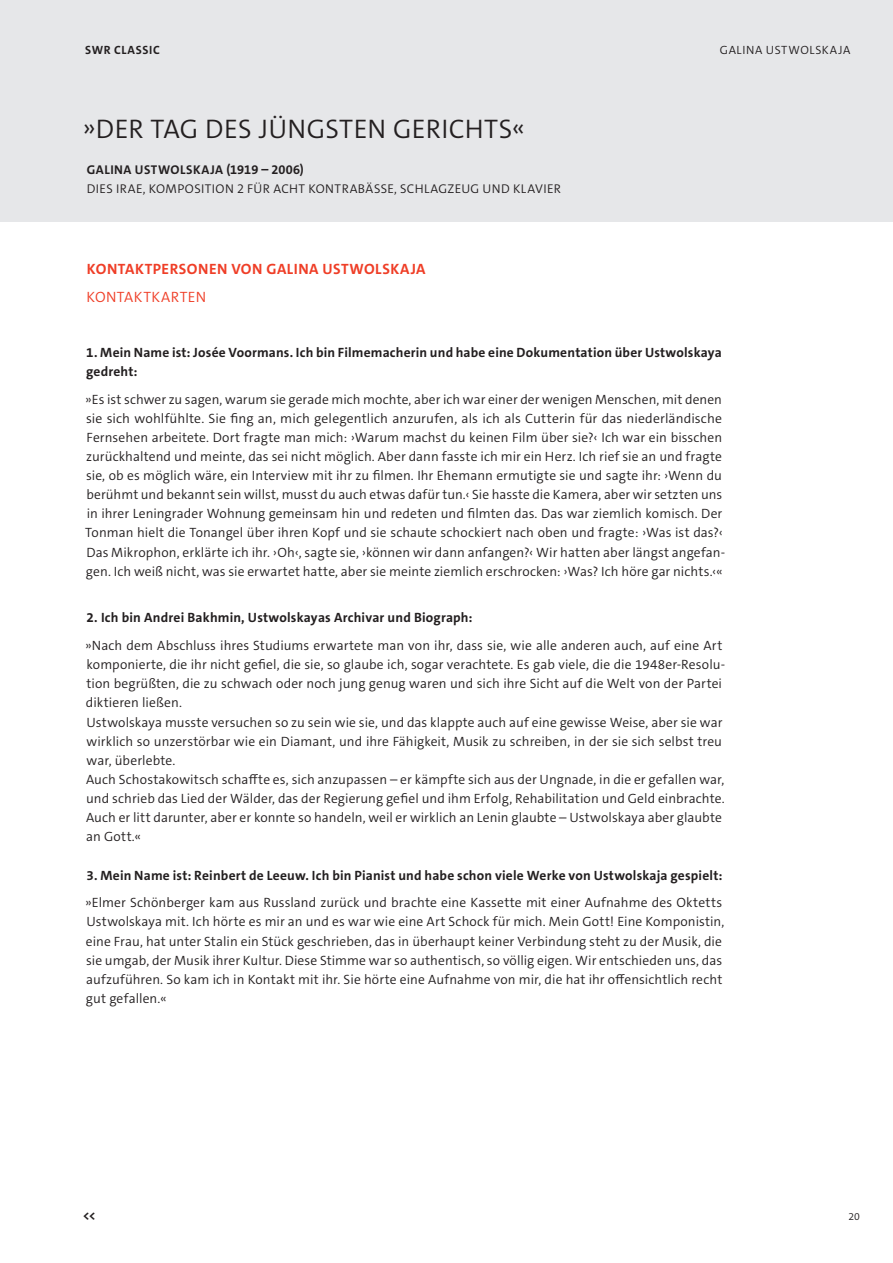
<style>
.page{position:relative;width:893px;height:1263px;background:#fff}
.page>*{position:absolute;margin:0;border:0;box-sizing:border-box;transform-origin:0 0}
.t1{font:300 27px "The Sans C5";letter-spacing:.01em;color:#231f20}
.t2{font:700 15px "The Sans C5";letter-spacing:.035em;color:#ef3e27}
.t3{font:300 15px "The Sans C5";letter-spacing:.025em;color:#ef3e27}
.t4{font:300 13.5px/19.2px "The Sans C5";letter-spacing:.005em;color:#231f20}
.t5{font:700 13.5px/19.2px "The Sans C5";letter-spacing:.015em;color:#231f20}
.t6{font:300 12.75px "The Sans C5";letter-spacing:.03em;color:#231f20}
.t7{font:700 12.75px "The Sans C5";letter-spacing:.035em;color:#231f20}
.t8{font:300 12px "The Mix C5";letter-spacing:.055em;color:#231f20}
.t9{font:700 12px "The Mix C5";letter-spacing:.05em;color:#231f20}
.t10{font:300 10.5px "The Sans B4";color:#231f20}
</style>
<div class="page">
<div style="left:0;top:0;width:893px;height:221px;background:#e6e7e9"></div>
<p class="t9" style="left:85px;top:42px;width:76px">SWR CLASSIC</p>
<h1 class="t1" style="left:82px;top:112px;width:444px">»DER TAG DES JÜNGSTEN GERICHTS«</h1>
<p class="t7" style="left:87px;top:161px;width:219px">GALINA USTWOLSKAJA (1919 – 2006)</p>
<p class="t6" style="left:87px;top:180px;width:476px">DIES IRAE, KOMPOSITION 2 FÜR ACHT KONTRABÄSSE, SCHLAGZEUG UND KLAVIER</p>
<p class="t2" style="left:87px;top:259px;width:340px">KONTAKTPERSONEN VON GALINA USTWOLSKAJA</p>
<p class="t3" style="left:87px;top:287px;width:121px">KONTAKTKARTEN</p>
<p class="t8" style="left:720px;top:42px;width:132px">GALINA USTWOLSKAJA</p>
<p class="t5" style="left:86px;top:343px;width:637px">1. Mein Name ist: Josée Voormans. Ich bin Filmemacherin und habe eine Dokumentation über Ustwolskaya gedreht:</p>
<p class="t4" style="left:85px;top:389px;width:641px">»Es ist schwer zu sagen, warum sie gerade mich mochte, aber ich war einer der wenigen Menschen, mit denen sie sich wohlfühlte. Sie fing an, mich gelegentlich anzurufen, als ich als Cutterin für das niederländische Fernsehen arbeitete. Dort fragte man mich: ›Warum machst du keinen Film über sie?‹ Ich war ein bisschen zurückhaltend und meinte, das sei nicht möglich. Aber dann fasste ich mir ein Herz. Ich rief sie an und fragte sie, ob es möglich wäre, ein Interview mit ihr zu filmen. Ihr Ehemann ermutigte sie und sagte ihr: ›Wenn du berühmt und bekannt sein willst, musst du auch etwas dafür tun.‹ Sie hasste die Kamera, aber wir setzten uns in ihrer Leningrader Wohnung gemeinsam hin und redeten und filmten das. Das war ziemlich komisch. Der Tonman hielt die Tonangel über ihren Kopf und sie schaute schockiert nach oben und fragte: ›Was ist das?‹ Das Mikrophon, erklärte ich ihr. ›Oh‹, sagte sie, ›können wir dann anfangen?‹ Wir hatten aber längst angefan&shy;gen. Ich weiß nicht, was sie erwartet hatte, aber sie meinte ziemlich erschrocken: ›Was? Ich höre gar nichts.‹«</p>
<p class="t5" style="left:86px;top:608px;width:388px">2. Ich bin Andrei Bakhmin, Ustwolskayas Archivar und Biograph:</p>
<p class="t4" style="left:85px;top:636px;width:641px">»Nach dem Abschluss ihres Studiums erwartete man von ihr, dass sie, wie alle anderen auch, auf eine Art komponierte, die ihr nicht gefiel, die sie, so glaube ich, sogar verachtete. Es gab viele, die die 1948er-Resolu&shy;tion begrüßten, die zu schwach oder noch jung genug waren und sich ihre Sicht auf die Welt von der Partei diktieren ließen.<br>Ustwolskaya musste versuchen so zu sein wie sie, und das klappte auch auf eine gewisse Weise, aber sie war wirklich so unzerstörbar wie ein Diamant, und ihre Fähigkeit, Musik zu schreiben, in der sie sich selbst treu war, überlebte.<br>Auch Schostakowitsch schaffte es, sich anzupassen – er kämpfte sich aus der Ungnade, in die er gefallen war, und schrieb das Lied der Wälder, das der Regierung gefiel und ihm Erfolg, Rehabilitation und Geld einbrachte.<br>Auch er litt darunter, aber er konnte so handeln, weil er wirklich an Lenin glaubte – Ustwolskaya aber glaubte an Gott.«</p>
<p class="t5" style="left:87px;top:866px;width:637px">3. Mein Name ist: Reinbert de Leeuw. Ich bin Pianist und habe schon viele Werke von Ustwolskaja gespielt:</p>
<p class="t4" style="left:85px;top:893px;width:641px">»Elmer Schönberger kam aus Russland zurück und brachte eine Kassette mit einer Aufnahme des Oktetts Ustwolskaya mit. Ich hörte es mir an und es war wie eine Art Schock für mich. Mein Gott! Eine Komponistin, eine Frau, hat unter Stalin ein Stück geschrieben, das in überhaupt keiner Verbindung steht zu der Musik, die sie umgab, der Musik ihrer Kultur. Diese Stimme war so authentisch, so völlig eigen. Wir entschieden uns, das aufzuführen. So kam ich in Kontakt mit ihr. Sie hörte eine Aufnahme von mir, die hat ihr offensichtlich recht gut gefallen.«</p>
<p class="t7" style="left:83px;top:1208px;width:14px">&lt;&lt;</p>
<p class="t10" style="left:848px;top:1211px;width:13px">20</p>
</div>
